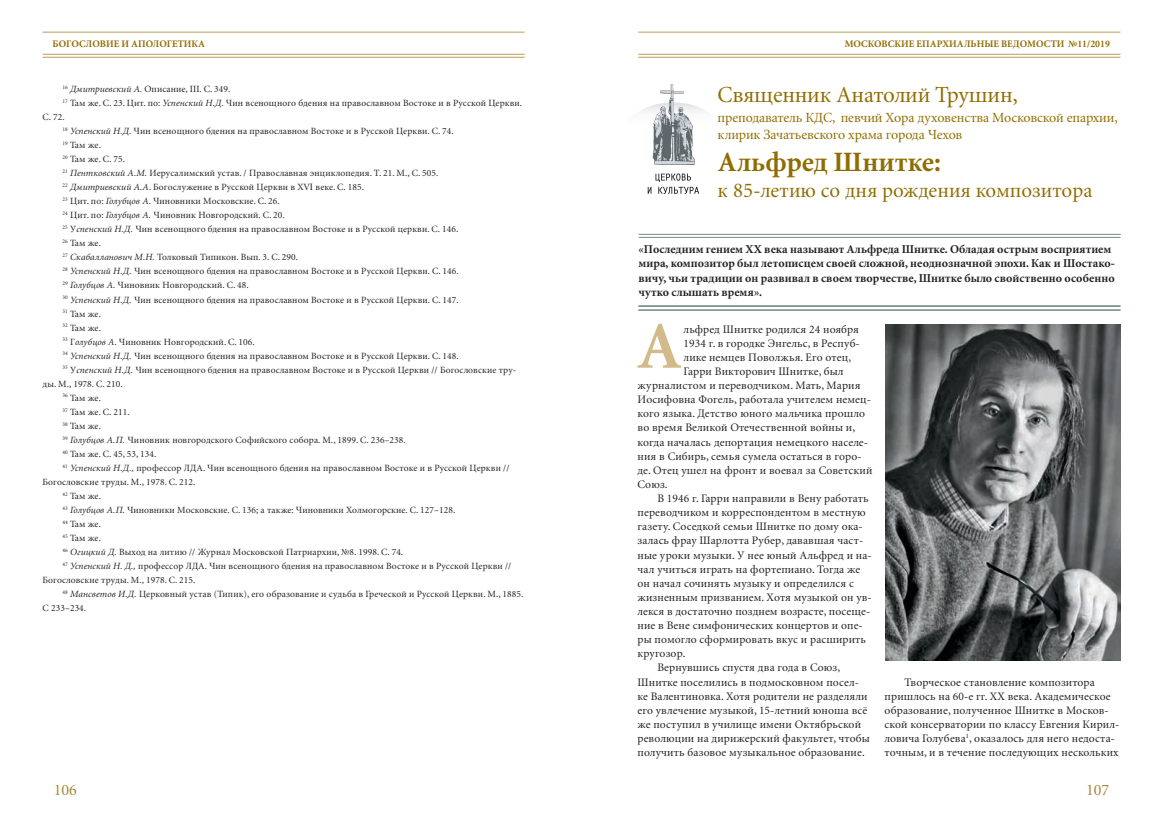
<style>
.page{position:relative;width:1163px;height:823px;background:#fff}
.page>*{position:absolute;margin:0;border:0;box-sizing:border-box;transform-origin:0 0}
.t1{font:700 67px "Minion Cyr";color:#d2ba8a}
.t2{font:700 28px "Minion Cyr";color:#906d00}
.t3{font:23px "Minion Cyr";letter-spacing:-.01em;color:#906d00}
.t4{font:21px "Minion Cyr";color:#906d00}
.t5{font:16px "Minion Cyr";color:#a68530}
.t6{font:14px/17px "Minion Cyr";letter-spacing:-.01em;color:#906d00}
.t7{font:700 12px/14.4px "Minion Cyr";color:#231f20}
.t8{font:11.5px/14.1px "Minion Cyr";letter-spacing:.01em;color:#231f20}
.t9{font:700 10px "Minion Cyr";color:#906d00}
.t10{font:9.5px "Minion Cyr";letter-spacing:.01em;color:#231f20}
.s1{font-style:italic}
.s2{font-family:"Times New Roman"}
</style>
<div class="page">
<hr style="left:43px;top:54px;width:481px;height:1px;background:#bc9e5d">
<hr style="left:638px;top:54px;width:482px;height:1px;background:#bc9e5d">
<hr style="left:43px;top:32px;width:481px;height:1px;background:#bc9e5d">
<hr style="left:638px;top:32px;width:482px;height:1px;background:#bc9e5d">
<hr style="left:43px;top:57px;width:481px;height:1px;background:#bc9e5d">
<hr style="left:638px;top:57px;width:482px;height:1px;background:#bc9e5d">
<svg style="left:647px;top:173px;width:52px;height:21px"></svg>
<svg style="left:652px;top:84px;width:42px;height:81px"></svg>
<img style="left:885px;top:324px;width:235px;height:335px">
<hr style="left:638px;top:306px;width:481px;height:1px;background:#738f7d">
<hr style="left:638px;top:234px;width:482px;height:1px;background:#738f7d">
<hr style="left:638px;top:305px;width:482px;height:1px;background:#738f7d">
<hr style="left:638px;top:309px;width:482px;height:1px;background:#738f7d">
<hr style="left:638px;top:237px;width:482px;height:1px;background:#738f7d">
<p class="t9" style="left:53px;top:38px;width:154px">БОГОСЛОВИЕ И АПОЛОГЕТИКА</p>
<p class="t9" style="left:844px;top:37px;width:266px">МОСКОВСКИЕ ЕПАРХИАЛЬНЫЕ ВЕДОМОСТИ №11/2019</p>
<h3 class="t3" style="left:717px;top:81px;width:302px">Священник Анатолий Трушин,</h3>
<h3 class="t6" style="left:717px;top:109px;width:401px">преподаватель КДС, певчий Хора духовенства Московской епархии, клирик Зачатьевского храма города Чехов</h3>
<h2 class="t2" style="left:717px;top:145px;width:225px">Альфред Шнитке:</h2>
<h3 class="t4" style="left:717px;top:178px;width:376px">к 85-летию со дня рождения композитора</h3>
<p class="t10" style="left:62px;top:83px;width:169px"><sup>16</sup> <span class="s1">Дмитриевский А.</span> Описание, III. С. 349.</p>
<p class="t10" style="left:62px;top:97px;width:461px"><sup>17</sup> Там же. С. 23. Цит. по: <span class="s1">Успенский Н.Д.</span> Чин всенощного бдения на православном Востоке и в Русской Церкви.</p>
<p class="t10" style="left:43px;top:111px;width:24px">С. 72.</p>
<p class="t10" style="left:62px;top:125px;width:393px"><sup>18</sup> <span class="s1">Успенский Н.Д.</span> Чин всенощного бдения на православном Востоке и в Русской Церкви. С. 74.</p>
<p class="t10" style="left:62px;top:139px;width:40px"><sup>19</sup> Там же.</p>
<p class="t10" style="left:62px;top:153px;width:64px"><sup>20</sup> Там же. С. 75.</p>
<p class="t10" style="left:62px;top:167px;width:377px"><sup>21</sup> <span class="s1">Пентковский А.М.</span> Иерусалимский устав. / Православная энциклопедия. Т. 21. М., С. 505.</p>
<p class="t10" style="left:62px;top:181px;width:303px"><sup>22</sup> <span class="s1">Дмитриевский А.А</span>. Богослужение в Русской Церкви в XV<span class="s2">Ι</span> веке. С. 185.</p>
<p class="t10" style="left:62px;top:195px;width:219px"><sup>23</sup> Цит. по: <span class="s1">Голубцов А</span>. Чиновники Московские. С. 26.</p>
<p class="t10" style="left:62px;top:209px;width:224px"><sup>24</sup> Цит. по: <span class="s1">Голубцов А.</span> Чиновник Новгородский. С. 20.</p>
<p class="t10" style="left:62px;top:223px;width:397px"><sup>25</sup> У<span class="s1">спенский Н.Д.</span> Чин всенощного бдения на православном Востоке и в Русской церкви. С. 146.</p>
<p class="t10" style="left:62px;top:237px;width:40px"><sup>26</sup> Там же.</p>
<p class="t10" style="left:62px;top:251px;width:237px"><sup>27</sup> <span class="s1">Скабалланович М.Н.</span> Толковый Типикон. Вып. 3. С. 290.</p>
<p class="t10" style="left:62px;top:265px;width:398px"><sup>28</sup> <span class="s1">Успенский Н.Д.</span> Чин всенощного бдения на православном Востоке и в Русской Церкви. С. 146.</p>
<p class="t10" style="left:62px;top:279px;width:188px"><sup>29</sup> <span class="s1">Голубцов А.</span> Чиновник Новгородский. С. 48.</p>
<p class="t10" style="left:62px;top:293px;width:398px"><sup>30</sup> <span class="s1">Успенский Н.Д.</span> Чин всенощного бдения на православном Востоке и в Русской Церкви. С. 147.</p>
<p class="t10" style="left:62px;top:307px;width:40px"><sup>31</sup> Там же.</p>
<p class="t10" style="left:62px;top:321px;width:40px"><sup>32</sup> Там же.</p>
<p class="t10" style="left:62px;top:335px;width:194px"><sup>33</sup> Г<span class="s1">олубцов А.</span> Чиновник Новгородский. С. 106.</p>
<p class="t10" style="left:62px;top:349px;width:398px"><sup>34</sup> <span class="s1">Успенский Н.Д.</span> Чин всенощного бдения на православном Востоке и в Русской Церкви. С. 148.</p>
<p class="t10" style="left:62px;top:363px;width:455px"><sup>35</sup> У<span class="s1">спенский Н.Д.</span> Чин всенощного бдения на православном Востоке и в Русской Церкви // Богословские тру-</p>
<p class="t10" style="left:43px;top:377px;width:82px">ды. М., 1978. С. 210.</p>
<p class="t10" style="left:62px;top:391px;width:40px"><sup>36</sup> Там же.</p>
<p class="t10" style="left:62px;top:405px;width:69px"><sup>37</sup> Там же. С. 211.</p>
<p class="t10" style="left:62px;top:419px;width:40px"><sup>38</sup> Там же.</p>
<p class="t10" style="left:62px;top:433px;width:345px"><sup>39</sup> <span class="s1">Голубцов А.П.</span> Чиновник новгородского Софийского собора. М., 1899. С. 236–238.</p>
<p class="t10" style="left:62px;top:447px;width:96px"><sup>40</sup> Там же. С. 45, 53, 134.</p>
<p class="t10" style="left:62px;top:461px;width:448px"><sup>41</sup> <span class="s1">Успенский Н.Д.,</span> профессор ЛДА. Чин всенощного бдения на православном Востоке и в Русской Церкви //</p>
<p class="t10" style="left:43px;top:475px;width:154px">Богословские труды. М., 1978. С. 212.</p>
<p class="t10" style="left:62px;top:489px;width:40px"><sup>42</sup> Там же.</p>
<p class="t10" style="left:62px;top:503px;width:394px"><sup>43</sup> <span class="s1">Голубцов А.П.</span> Чиновники Московские. С. 136; а также: Чиновники Холмогорские. С. 127–128.</p>
<p class="t10" style="left:62px;top:517px;width:40px"><sup>44</sup> Там же.</p>
<p class="t10" style="left:62px;top:531px;width:40px"><sup>45</sup> Там же.</p>
<p class="t10" style="left:62px;top:545px;width:342px"><sup>46</sup> <span class="s1">Огицкий Д.</span> Выход на литию // Журнал Московской Патриархии, №8. 1998. С. 74.</p>
<p class="t10" style="left:62px;top:559px;width:450px"><sup>47</sup> <span class="s1">Успенский Н. Д.,</span> профессор ЛДА. Чин всенощного бдения на православном Востоке и в Русской Церкви //</p>
<p class="t10" style="left:43px;top:573px;width:154px">Богословские труды. М., 1978. С. 215.</p>
<p class="t10" style="left:62px;top:587px;width:462px"><sup>48</sup> <span class="s1">Мансветов И.Д.</span> Церковный устав (Типик), его образование и судьба в Греческой и Русской Церкви. М., 1885.</p>
<p class="t10" style="left:43px;top:601px;width:45px">С 233–234.</p>
<p class="t7" style="left:638px;top:241px;width:478px">«Последним гением ХХ века называют Альфреда Шнитке. Обладая острым восприятием мира, композитор был летописцем своей сложной, неоднозначной эпохи. Как и Шостако&shy;вичу, чьи традиции он развивал в своем творчестве, Шнитке было свойственно особенно чутко слышать время».</p>
<h1 class="t1" style="left:636px;top:306px;width:48px">А</h1>
<p class="t8" style="left:683px;top:321px;width:177px">льфред Шнитке родился 24 ноября</p>
<p class="t8" style="left:683px;top:336px;width:178px">1934 г. в городке Энгельс, в Респуб-</p>
<p class="t8" style="left:683px;top:350px;width:169px">лике немцев Поволжья. Его отец,</p>
<p class="t8" style="left:683px;top:364px;width:161px">Гарри Викторович Шнитке, был</p>
<p class="t8" style="left:637px;top:378px;width:224px">журналистом и переводчиком. Мать, Мария</p>
<p class="t8" style="left:637px;top:392px;width:235px">Иосифовна Фогель, работала учителем немец-</p>
<p class="t8" style="left:637px;top:406px;width:229px">кого языка. Детство юного мальчика прошло</p>
<p class="t8" style="left:637px;top:420px;width:219px">во время Великой Отечественной войны и,</p>
<p class="t8" style="left:637px;top:434px;width:232px">когда началась депортация немецкого населе-</p>
<p class="t8" style="left:637px;top:448px;width:225px">ния в Сибирь, семья сумела остаться в горо-</p>
<p class="t8" style="left:637px;top:462px;width:236px">де. Отец ушел на фронт и воевал за Советский</p>
<p class="t8" style="left:637px;top:477px;width:32px">Союз.</p>
<p class="t8" style="left:657px;top:491px;width:213px">В 1946 г. Гарри направили в Вену работать</p>
<p class="t8" style="left:637px;top:505px;width:229px">переводчиком и корреспондентом в местную</p>
<p class="t8" style="left:637px;top:519px;width:227px">газету. Соседкой семьи Шнитке по дому ока-</p>
<p class="t8" style="left:637px;top:533px;width:227px">залась фрау Шарлотта Рубер, дававшая част-</p>
<p class="t8" style="left:637px;top:547px;width:236px">ные уроки музыки. У нее юный Альфред и на-</p>
<p class="t8" style="left:637px;top:561px;width:224px">чал учиться играть на фортепиано. Тогда же</p>
<p class="t8" style="left:637px;top:575px;width:218px">он начал сочинять музыку и определился с</p>
<p class="t8" style="left:637px;top:589px;width:236px">жизненным призванием. Хотя музыкой он ув-</p>
<p class="t8" style="left:637px;top:603px;width:234px">лекся в достаточно позднем возрасте, посеще-</p>
<p class="t8" style="left:637px;top:617px;width:227px">ние в Вене симфонических концертов и опе-</p>
<p class="t8" style="left:637px;top:632px;width:230px">ры помогло сформировать вкус и расширить</p>
<p class="t8" style="left:637px;top:646px;width:50px">кругозор.</p>
<p class="t8" style="left:657px;top:660px;width:184px">Вернувшись спустя два года в Союз,</p>
<p class="t8" style="left:637px;top:674px;width:223px">Шнитке поселились в подмосковном посел-</p>
<p class="t8" style="left:637px;top:688px;width:231px">ке Валентиновка. Хотя родители не разделяли</p>
<p class="t8" style="left:637px;top:702px;width:231px">его увлечение музыкой, 15-летний юноша всё</p>
<p class="t8" style="left:637px;top:716px;width:225px">же поступил в училище имени Октябрьской</p>
<p class="t8" style="left:637px;top:730px;width:234px">революции на дирижерский факультет, чтобы</p>
<p class="t8" style="left:637px;top:744px;width:229px">получить базовое музыкальное образование.</p>
<p class="t8" style="left:884px;top:674px;width:236px;text-indent:20px">Творческое становление композитора пришлось на 60-е гг. ХХ века. Академическое образование, полученное Шнитке в Москов&shy;ской консерватории по классу Евгения Кирил&shy;ловича Голубева<sup>1</sup>, оказалось для него недоста&shy;точным, и в течение последующих нескольких</p>
<h3 class="t5" style="left:54px;top:780px;width:25px">106</h3>
<h3 class="t5" style="left:1085px;top:780px;width:25px">107</h3>
</div>
